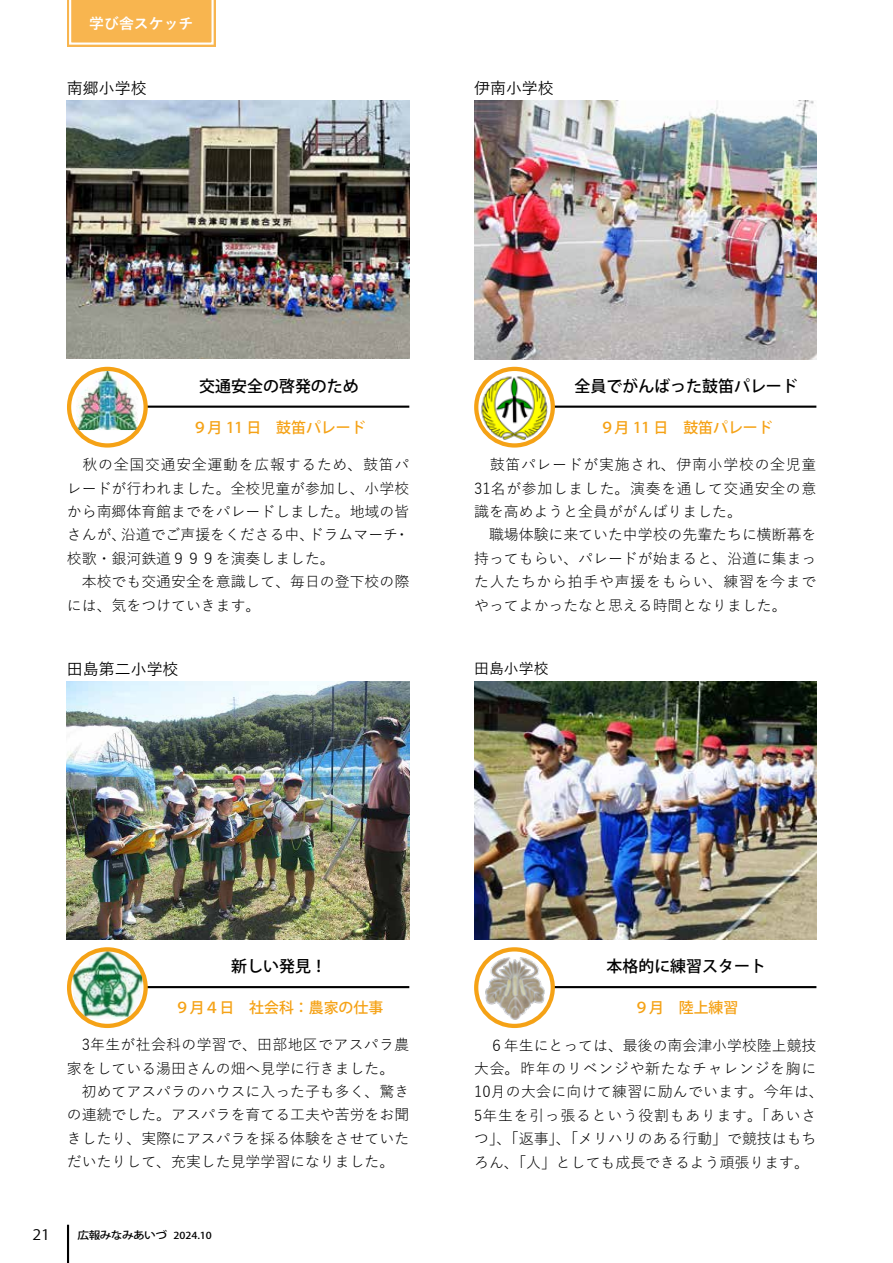
<style>
.page{position:relative;width:893px;height:1263px;background:#fff}
.page>*{position:absolute;margin:0;border:0;box-sizing:border-box;transform-origin:0 0}
.t1{font:500 15.9px "Koz Go Pro";color:#000}
.t2{font:500 15.9px "Yu Gothic";color:#000}
.t3{font:14.85px/23.4px "Yu Gothic";color:#000}
.t4{font:14.85px/23.4px "Yu Gothic";letter-spacing:.02em;color:#000}
.t5{font:500 14.85px "Koz Go Pro";color:#f5a216}
.t6{font:700 14.85px "Yu Gothic";color:#fff}
.t7{font:500 14.85px "Yu Gothic";color:#000}
.t8{font:14.4px "Koz Go Pro";color:#000;scale:1.11 1}
.t9{font:500 10.5px "Koz Go Pro";letter-spacing:-.05em;color:#000;scale:1.11 1}
.t10{font:500 9.6px "Koz Go Pro";color:#000;scale:1.11 1}
</style>
<div class="page">
<hr style="left:67px;top:1225px;width:2px;height:38px;background:#000">
<svg style="left:67px;top:0;width:149px;height:47px;background:#f8ba5b"></svg>
<hr style="left:554px;top:986px;width:261px;height:2px;background:#000">
<img style="left:474px;top:681px;width:342px;height:259px">
<img style="left:483px;top:956px;width:63px;height:65px">
<div style="left:474px;top:947px;width:81px;height:81px;border:4px solid #f5a216;border-radius:50%"></div>
<hr style="left:146px;top:406px;width:262px;height:2px;background:#000">
<img style="left:77px;top:371px;width:61px;height:59px">
<div style="left:67px;top:367px;width:81px;height:81px;border:4px solid #f5a216;border-radius:50%"></div>
<hr style="left:553px;top:406px;width:262px;height:2px;background:#000">
<img style="left:474px;top:101px;width:342px;height:258px">
<img style="left:477px;top:371px;width:73px;height:70px">
<div style="left:474px;top:367px;width:81px;height:81px;border:4px solid #f5a216;border-radius:50%"></div>
<hr style="left:147px;top:986px;width:261px;height:2px;background:#000">
<img style="left:67px;top:681px;width:342px;height:259px">
<img style="left:73px;top:951px;width:70px;height:68px">
<div style="left:67px;top:947px;width:81px;height:81px;border:4px solid #f5a216;border-radius:50%"></div>
<img style="left:67px;top:101px;width:342px;height:257px">
<p class="t6" style="left:89px;top:15px;width:106px">学び舎スケッチ</p>
<p class="t2" style="left:67px;top:74px;width:81px">南郷小学校</p>
<p class="t2" style="left:474px;top:74px;width:81px">伊南小学校</p>
<p class="t1" style="left:199px;top:376px;width:161px">交通安全の啓発のため</p>
<p class="t5" style="left:193px;top:418px;width:174px">９月 11 日　鼓笛パレード</p>
<p class="t3" style="left:67px;top:451px;width:344px;text-align:right">　秋の全国交通安全運動を広報するため、鼓笛パレードが行われました。全校児童が参加し、小学校から南郷体育館までをパレードしました。地域の皆・</p>
<p class="t3" style="left:121px;top:521px;width:195px">沿道でご声援をくださる中、</p>
<p class="t3" style="left:309px;top:521px;width:91px">ドラムマーチ</p>
<p class="t3" style="left:67px;top:521px;width:344px">さんが、<br>校歌・銀河鉄道９９９を演奏しました。<br>　本校でも交通安全を意識して、毎日の登下校の際には、気をつけていきます。</p>
<p class="t2" style="left:67px;top:654px;width:113px">田島第二小学校</p>
<p class="t1" style="left:575px;top:376px;width:225px">全員でがんばった鼓笛パレード</p>
<p class="t5" style="left:600px;top:418px;width:174px">９月 11 日　鼓笛パレード</p>
<p class="t3" style="left:474px;top:451px;width:344px">　鼓笛パレードが実施され、伊南小学校の全児童<br>31名が参加しました。演奏を通して交通安全の意識を高めようと全員ががんばりました。<br>　職場体験に来ていた中学校の先輩たちに横断幕を持ってもらい、パレードが始まると、沿道に集まった人たちから拍手や声援をもらい、練習を今までやってよかったなと思える時間となりました。</p>
<p class="t7" style="left:474px;top:655px;width:76px">田島小学校</p>
<p class="t1" style="left:231px;top:956px;width:97px">新しい発見!</p>
<p class="t5" style="left:175px;top:998px;width:210px">９月４日　社会科：農家の仕事</p>
<p class="t3" style="left:67px;top:1031px;width:344px">　3年生が社会科の学習で、田部地区でアスパラ農家をしている湯田さんの畑へ見学に行きました。　初めてアスパラのハウスに入った子も多く、驚きの連続でした。アスパラを育てる工夫や苦労をお聞きしたり、実際にアスパラを採る体験をさせていただいたりして、充実した見学学習になりました。</p>
<p class="t8" style="left:32px;top:1226px;width:17px">21</p>
<p class="t9" style="left:78px;top:1228px;width:82px">広報みなみあいづ</p>
<p class="t10" style="left:173px;top:1229px;width:36px">2024.10</p>
<p class="t1" style="left:606px;top:956px;width:161px">本格的に練習スタート</p>
<p class="t5" style="left:634px;top:998px;width:106px">９月　陸上練習</p>
<p class="t4" style="left:474px;top:1032px;width:351px">　６年生にとっては、最後の南会津小学校陸上競技大会。昨年のリベンジや新たなチャレンジを胸に<br>10月の大会に向けて練習に励んでいます。今年は、<br>5年生を引っ張るという役割もあります。「あいさつ」、「返事」、「メリハリのある行動」で競技はもちろん、「人」としても成長できるよう頑張ります。</p>
</div>
